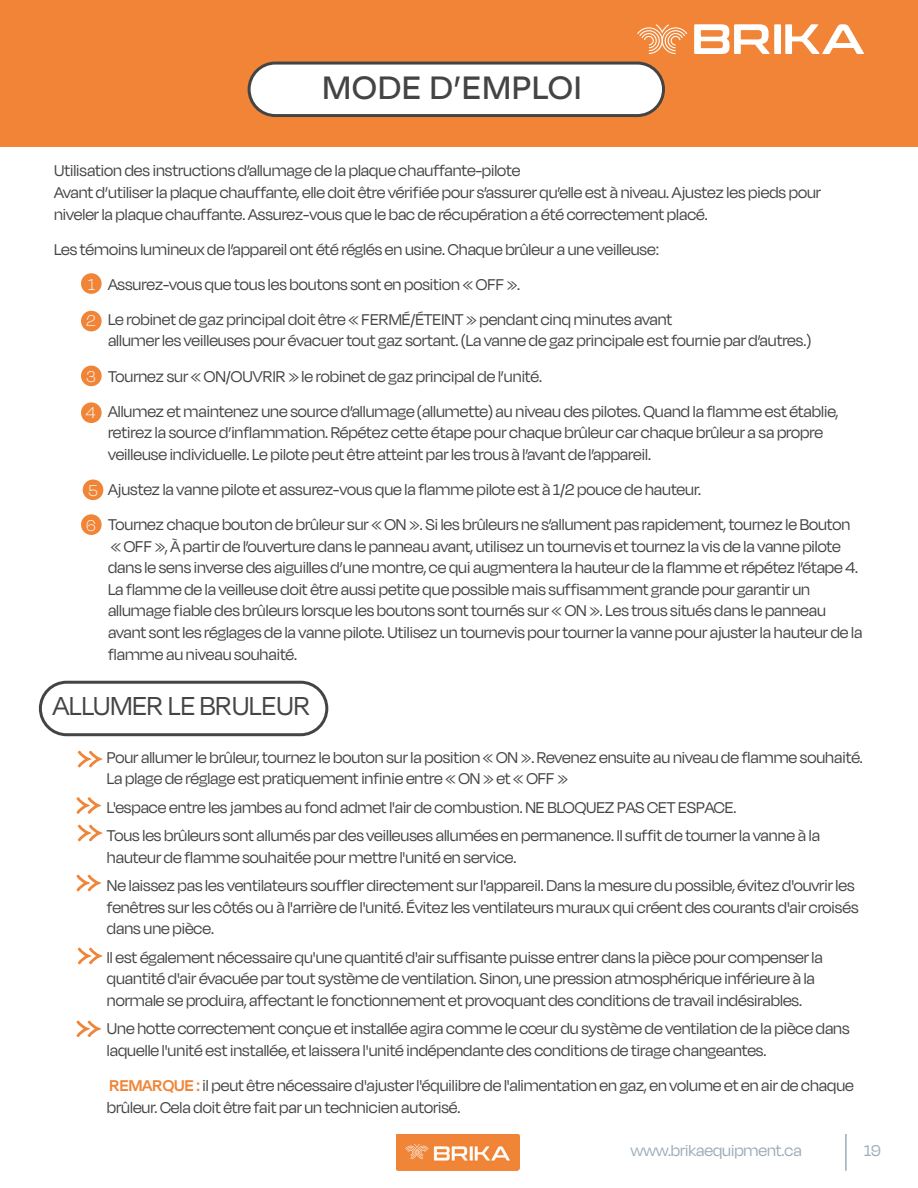
<style>
.page{position:relative;width:918px;height:1188px;background:#fff}
.page>*{position:absolute;margin:0;border:0;box-sizing:border-box;transform-origin:0 0}
.t1{font:500 37.5px "Degular Display";letter-spacing:.05em;color:#444}
.t2{font:30px "Degular Display";color:#444}
.t3{font:18px/21.6px "Degular Display";color:#444}
.t4{font:18px "Degular Display";color:#9babb8}
.t5{font:100 18px "Degular Display";color:#fff}
.s1{font-weight:600;color:#f08538}
</style>
<div class="page">
<div style="left:39px;top:681px;width:289px;height:55px;border:3px solid #444;border-radius:26px"></div>
<div style="left:81px;top:273px;width:21px;height:21px;background:#f08538;border-radius:50%"></div>
<div style="left:81px;top:311px;width:21px;height:20px;background:#f08538;border-radius:50%"></div>
<div style="left:81px;top:402px;width:21px;height:21px;background:#f08538;border-radius:50%"></div>
<div style="left:83px;top:480px;width:20px;height:20px;background:#f08538;border-radius:50%"></div>
<div style="left:81px;top:514px;width:21px;height:21px;background:#f08538;border-radius:50%"></div>
<div style="left:81px;top:366px;width:21px;height:20px;background:#f08538;border-radius:50%"></div>
<svg style="left:77px;top:750px;width:26px;height:18px"></svg>
<svg style="left:76px;top:797px;width:26px;height:17px"></svg>
<svg style="left:77px;top:824px;width:26px;height:18px"></svg>
<svg style="left:76px;top:874px;width:26px;height:18px"></svg>
<svg style="left:77px;top:947px;width:26px;height:18px"></svg>
<svg style="left:76px;top:1020px;width:26px;height:17px"></svg>
<div style="left:0;top:0;width:918px;height:147px;background:#f18436"></div>
<img style="left:397px;top:1134px;width:123px;height:37px">
<hr style="left:845px;top:1134px;width:2px;height:37px;background:#9babb8">
<svg style="left:694px;top:24px;width:76px;height:30px"></svg>
<div style="left:774px;top:24px;width:7px;height:30px;background:#fff"></div>
<svg style="left:785px;top:24px;width:79px;height:30px"></svg>
<svg style="left:637px;top:24px;width:50px;height:30px"></svg>
<div style="left:249px;top:63px;width:415px;height:53px;background:#fff;border-radius:26px"></div>
<div style="left:248px;top:62px;width:417px;height:55px;border:3px solid #444;border-radius:26px"></div>
<p class="t1" style="left:323px;top:66px;width:260px">MODE D’EMPLOI</p>
<p class="t3" style="left:54px;top:160px;width:468px">Utilisation des instructions d’allumage de la plaque chauffante-pilote</p>
<p class="t3" style="left:54px;top:181px;width:769px">Avant d’utiliser la plaque chauffante, elle doit être vérifiée pour s’assurer qu’elle est à niveau. Ajustez les pieds pour niveler la plaque chauffante. Assurez-vous que le bac de récupération a été correctement placé.</p>
<p class="t3" style="left:54px;top:238px;width:607px">Les témoins lumineux de l’appareil ont été réglés en usine. Chaque brûleur a une veilleuse:</p>
<p class="t3" style="left:108px;top:273px;width:414px">Assurez-vous que tous les boutons sont en position « OFF ».</p>
<p class="t3" style="left:108px;top:308px;width:566px">Le robinet de gaz principal doit être « FERMÉ/ÉTEINT » pendant cinq minutes avant</p>
<p class="t3" style="left:108px;top:330px;width:705px">allumer les veilleuses pour évacuer tout gaz sortant. (La vanne de gaz principale est fournie par d’autres.)</p>
<p class="t3" style="left:108px;top:365px;width:436px">Tournez sur « ON/OUVRIR » le robinet de gaz principal de l’unité.</p>
<p class="t3" style="left:108px;top:400px;width:732px">Allumez et maintenez une source d’allumage (allumette) au niveau des pilotes. Quand la flamme est établie, retirez la source d’inflammation. Répétez cette étape pour chaque brûleur car chaque brûleur a sa propre veilleuse individuelle. Le pilote peut être atteint par les trous à l’avant de l’appareil.</p>
<p class="t3" style="left:108px;top:478px;width:594px">Ajustez la vanne pilote et assurez-vous que la flamme pilote est à 1/2 pouce de hauteur.</p>
<p class="t3" style="left:108px;top:513px;width:744px">Tournez chaque bouton de brûleur sur « ON ». Si les brûleurs ne s’allument pas rapidement, tournez le Bouton</p>
<p class="t3" style="left:108px;top:535px;width:752px">« OFF », À partir de l’ouverture dans le panneau avant, utilisez un tournevis et tournez la vis de la vanne pilote dans le sens inverse des aiguilles d’une montre, ce qui augmentera la hauteur de la flamme et répétez l’étape 4.</p>
<p class="t3" style="left:108px;top:578px;width:756px">La flamme de la veilleuse doit être aussi petite que possible mais suffisamment grande pour garantir un allumage fiable des brûleurs lorsque les boutons sont tournés sur « ON ». Les trous situés dans le panneau avant sont les réglages de la vanne pilote. Utilisez un tournevis pour tourner la vanne pour ajuster la hauteur de la flamme au niveau souhaité.</p>
<p class="t5" style="left:88px;top:274px;width:8px">1</p>
<p class="t5" style="left:86px;top:311px;width:11px">2</p>
<p class="t5" style="left:86px;top:366px;width:10px">3</p>
<p class="t5" style="left:86px;top:403px;width:11px">4</p>
<p class="t5" style="left:88px;top:480px;width:11px">5</p>
<p class="t5" style="left:86px;top:515px;width:11px">6</p>
<p class="t2" style="left:53px;top:689px;width:259px">ALLUMER LE BRULEUR</p>
<p class="t3" style="left:107px;top:746px;width:757px">Pour allumer le brûleur, tournez le bouton sur la position « ON ». Revenez ensuite au niveau de flamme souhaité.<br>La plage de réglage est pratiquement infinie entre « ON » et « OFF »</p>
<p class="t3" style="left:107px;top:796px;width:631px">L'espace entre les jambes au fond admet l'air de combustion. NE BLOQUEZ PAS CET ESPACE.</p>
<p class="t3" style="left:107px;top:824px;width:715px">Tous les brûleurs sont allumés par des veilleuses allumées en permanence. Il suffit de tourner la vanne à la hauteur de flamme souhaitée pour mettre l'unité en service.</p>
<p class="t3" style="left:107px;top:874px;width:753px">Ne laissez pas les ventilateurs souffler directement sur l'appareil. Dans la mesure du possible, évitez d'ouvrir les fenêtres sur les côtés ou à l'arrière de l'unité. Évitez les ventilateurs muraux qui créent des courants d'air croisés dans une pièce.</p>
<p class="t3" style="left:107px;top:946px;width:717px">Il est également nécessaire qu'une quantité d'air suffisante puisse entrer dans la pièce pour compenser la quantité d'air évacuée par tout système de ventilation. Sinon, une pression atmosphérique inférieure à la normale se produira, affectant le fonctionnement et provoquant des conditions de travail indésirables.</p>
<p class="t3" style="left:107px;top:1017px;width:744px">Une hotte correctement conçue et installée agira comme le cœur du système de ventilation de la pièce dans laquelle l'unité est installée, et laissera l'unité indépendante des conditions de tirage changeantes.</p>
<p class="t3" style="left:107px;top:1074px;width:748px"><span class="s1">REMARQUE :</span> il peut être nécessaire d'ajuster l'équilibre de l'alimentation en gaz, en volume et en air de chaque brûleur. Cela doit être fait par un technicien autorisé.</p>
<p class="t4" style="left:631px;top:1140px;width:172px">www.brikaequipment.ca</p>
<p class="t4" style="left:864px;top:1140px;width:18px">19</p>
</div>
